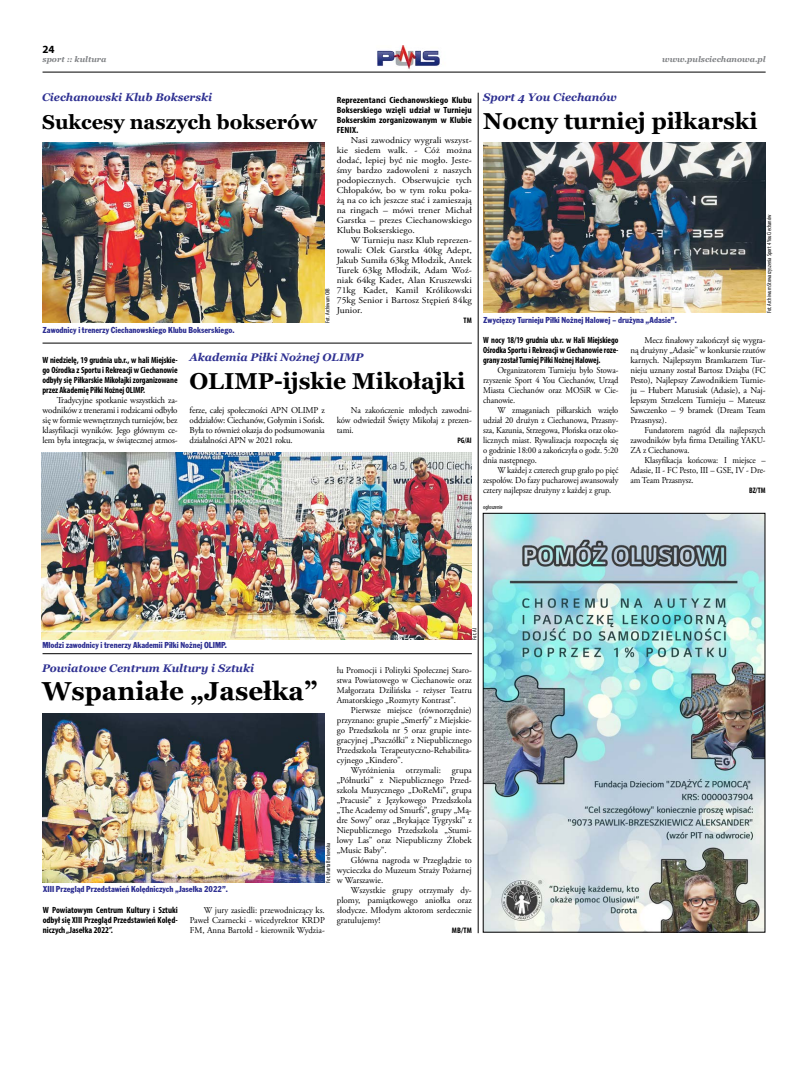
<style>
.page{position:relative;width:794px;height:1092px;background:#fff}
.page>*{position:absolute;margin:0;border:0;box-sizing:border-box;transform-origin:0 0}
.t1{font:700 26px "Georgia";color:#000}
.t2{font:700 23px "Georgia";color:#000}
.t3{font:700 20px "Georgia";color:#000}
.t4{font:italic 700 11px "Georgia";color:#2e3092}
.t5{font:700 11px "Myriad Pro";color:#000}
.t6{font:9px/10px "Adobe Garamond Pro";letter-spacing:-.01em;color:#000;text-align:justify}
.t7{font:9px/10px "Adobe Garamond Pro";letter-spacing:-.01em;color:#000;text-align:justify;scale:.94 1}
.t8{font:9px/10px "Adobe Garamond Pro";letter-spacing:-.01em;color:#000;text-align:justify;scale:1.08 1}
.t9{font:9px "Franklin Got TCE Reg Con";color:#2e3092}
.t10{font:700 condensed 9px/10px "Myriad Pro";letter-spacing:-.01em;color:#000;text-align:justify;scale:.96 1}
.t11{font:700 condensed 9px/10px "Myriad Pro";letter-spacing:-.01em;color:#000;text-align:justify;scale:.94 1}
.t12{font:700 condensed 9px/10px "Myriad Pro";letter-spacing:-.01em;color:#000;text-align:justify;scale:1.08 1}
.t13{font:700 condensed 9px/10px "Myriad Pro";letter-spacing:-.01em;color:#000;text-align:justify}
.t14{font:9px/10px "Adobe Garamond Pro";letter-spacing:-.01em;color:#000;text-align:justify;scale:.96 1}
.t15{font:italic 700 8px "Georgia";color:#808285}
.t16{font:700 condensed 8px "Myriad Pro";letter-spacing:.01em;color:#000}
.t17{font:700 condensed 8px "Myriad Pro";letter-spacing:.01em;color:#000;scale:.94 1}
.t18{font:700 condensed 8px "Myriad Pro";letter-spacing:.01em;color:#000;scale:.93 1}
.t19{font:condensed 6px "Myriad Pro";color:#000}
</style>
<div class="page">
<img style="left:377px;top:45px;width:63px;height:25px">
<hr style="left:43px;top:72px;width:722px;height:1px;background:#000">
<img style="left:485px;top:515px;width:278px;height:415px">
<div style="left:483px;top:513px;width:282px;height:419px;border:1px solid #000"></div>
<hr style="left:478px;top:93px;width:1px;height:840px;background:#000">
<img style="left:483px;top:143px;width:282px;height:170px">
<img style="left:43px;top:713px;width:281px;height:168px">
<hr style="left:43px;top:653px;width:429px;height:1px;background:#000">
<img style="left:42px;top:453px;width:430px;height:186px">
<hr style="left:43px;top:343px;width:429px;height:1px;background:#000">
<img style="left:43px;top:143px;width:281px;height:180px">
<p class="t5" style="left:43px;top:42px;width:14px">24</p>
<p class="t15" style="left:43px;top:54px;width:65px">sport :: kultura</p>
<p class="t15" style="left:662px;top:54px;width:105px">www.pulsciechanowa.pl</p>
<p class="t4" style="left:42px;top:90px;width:172px">Ciechanowski Klub Bokserski</p>
<h3 class="t3" style="left:42px;top:109px;width:277px">Sukcesy naszych bokserów</h3>
<p class="t12" style="left:337px;top:94px;width:127px">Reprezentanci Ciechanowskiego Klubu Bokserskiego wzięli udział w Turnieju Bokserskim zorganizowanym w Klubie FENIX.</p>
<p class="t8" style="left:337px;top:135px;width:127px;text-indent:14px">Nasi zawodnicy wygrali wszyst&shy;kie siedem walk. - Cóż można dodać, lepiej być nie mogło. Jeste&shy;śmy bardzo zadowoleni z naszych podopiecznych. Obserwujcie tych Chłopaków, bo w tym roku poka&shy;żą na co ich jeszcze stać i zamieszają na ringach – mówi trener Michał Garstka – prezes Ciechanowskiego Klubu Bokserskiego.</p>
<p class="t8" style="left:337px;top:235px;width:127px;text-indent:14px">W Turnieju nasz Klub reprezen&shy;towali: Olek Garstka 40kg Adept, Jakub Sumiła 63kg Młodzik, Antek Turek 63kg Młodzik, Adam Woź&shy;niak 64kg Kadet, Alan Kruszewski 71kg Kadet, Kamil Królikowski 75kg Senior i Bartosz Stępień 84kg Junior.</p>
<p class="t16" style="left:463px;top:315px;width:10px">TM</p>
<p class="t19" style="left:324px;top:323px;width:36px;rotate:-90deg">Fot. Archiwum CKB</p>
<p class="t9" style="left:43px;top:325px;width:193px">Zawodnicy i trenerzy Ciechanowskiego Klubu Bokserskiego.</p>
<p class="t4" style="left:189px;top:350px;width:175px">Akademia Piłki Nożnej OLIMP</p>
<h2 class="t2" style="left:189px;top:366px;width:277px">OLIMP-ijskie Mikołajki</h2>
<p class="t10" style="left:43px;top:354px;width:142px">W niedzielę, 19 grudnia ub.r., w hali Miejskie&shy;go Ośrodka z Sportu i Rekreacji w Ciechanowie odbyły się Piłkarskie Mikołajki zorganizowane przez Akademię Piłki Nożnej OLIMP.</p>
<p class="t6" style="left:43px;top:395px;width:137px;text-indent:14px">Tradycyjne spotkanie wszystkich za&shy;wodników z trenerami i rodzicami odbyło się w formie wewnętrznych turniejów, bez klasyfikacji wyników. Jego głównym ce&shy;lem była integracja, w świątecznej atmos-</p>
<p class="t6" style="left:190px;top:405px;width:137px">ferze, całej społeczności APN OLIMP z oddziałów: Ciechanów, Gołymin i Sońsk.<br>Była to również okazja do podsumowania działalności APN w 2021 roku.</p>
<p class="t14" style="left:337px;top:405px;width:142px;text-indent:14px">Na zakończenie młodych zawodni&shy;ków odwiedził Święty Mikołaj z prezen&shy;tami.</p>
<p class="t18" style="left:457px;top:435px;width:17px">PG/AI</p>
<p class="t4" style="left:483px;top:90px;width:135px">Sport 4 You Ciechanów</p>
<h2 class="t2" style="left:483px;top:106px;width:276px">Nocny turniej piłkarski</h2>
<p class="t9" style="left:483px;top:315px;width:195px">Zwycięzcy Turnieju Piłki Nożnej Halowej – drużyna „Adasie”.</p>
<p class="t19" style="left:765px;top:313px;width:100px;rotate:-90deg">Fot. Archiwum Stowarzyszenia Sport 4 You Ciechanów</p>
<p class="t11" style="left:483px;top:334px;width:145px">W nocy 18/19 grudnia ub.r. w Hali Miejskiego Ośrodka Sportu i Rekreacji w Ciechanowie roze&shy;grany został Turniej Piłki Nożnej Halowej.</p>
<p class="t7" style="left:483px;top:365px;width:145px;text-indent:14px">Organizatorem Turnieju było Stowa&shy;rzyszenie Sport 4 You Ciechanów, Urząd Miasta Ciechanów oraz MOSiR w Cie&shy;chanowie.</p>
<p class="t7" style="left:483px;top:405px;width:145px;text-indent:14px">W zmaganiach piłkarskich wzięło udział 20 drużyn z Ciechanowa, Przasny&shy;sza, Kazunia, Strzegowa, Płońska oraz oko&shy;licznych miast. Rywalizacja rozpoczęła się o godzinie 18:00 a zakończyła o godz. 5:20 dnia następnego.</p>
<p class="t7" style="left:483px;top:465px;width:145px;text-indent:14px">W każdej z czterech grup grało po pięć zespołów. Do fazy pucharowej awansowały cztery najlepsze drużyny z każdej z grup.</p>
<p class="t19" style="left:483px;top:503px;width:21px">ogłoszenie</p>
<p class="t6" style="left:630px;top:335px;width:137px;text-indent:14px">Mecz finałowy zakończył się wygra&shy;ną drużyny „Adasie” w konkursie rzutów karnych. Najlepszym Bramkarzem Tur&shy;nieju uznany został Bartosz Dziąba (FC Pesto), Najlepszy Zawodnikiem Turnie&shy;ju – Hubert Matusiak (Adasie), a Naj&shy;lepszym Strzelcem Turnieju – Mateusz Sawczenko – 9 bramek (Dream Team Przasnysz).</p>
<p class="t7" style="left:630px;top:425px;width:145px;text-indent:14px">Fundatorem nagród dla najlepszych zawodników była firma Detailing YAKU-ZA z Ciechanowa.</p>
<p class="t7" style="left:630px;top:455px;width:145px;text-indent:14px">Klasyfikacja końcowa: I miejsce – Adasie, II - FC Pesto, III – GSE, IV - Dre&shy;am Team Przasnysz.</p>
<p class="t17" style="left:749px;top:485px;width:19px">BZ/TM</p>
<p class="t9" style="left:43px;top:640px;width:186px">Młodzi zawodnicy i trenerzy Akademii Piłki Nożnej OLIMP.</p>
<p class="t19" style="left:471px;top:639px;width:13px;rotate:-90deg">Fot. AI</p>
<p class="t4" style="left:42px;top:660px;width:213px">Powiatowe Centrum Kultury i Sztuki</p>
<h1 class="t1" style="left:42px;top:674px;width:277px">Wspaniałe „Jasełka”</h1>
<p class="t6" style="left:337px;top:665px;width:137px">łu Promocji i Polityki Społecznej Staro&shy;stwa Powiatowego w Ciechanowie oraz Małgorzata Dzilińska - reżyser Teatru Amatorskiego „Rozmyty Kontrast”.</p>
<p class="t6" style="left:337px;top:705px;width:136px;text-indent:14px">Pierwsze miejsce (równorzędnie) przyznano: grupie „Smerfy” z Miejskie&shy;go Przedszkola nr 5 oraz grupie inte&shy;gracyjnej „Pszczółki” z Niepublicznego Przedszkola Terapeutyczno-Rehabilita&shy;cyjnego „Kindero”.</p>
<p class="t6" style="left:337px;top:765px;width:136px;text-indent:14px">Wyróżnienia otrzymali: grupa „Półnutki” z Niepublicznego Przed&shy;szkola Muzycznego „DoReMi”, grupa „Pracusie” z Językowego Przedszkola „The Academy od Smurfs”, grupy „Mą&shy;dre Sowy” oraz „Brykające Tygryski” z Niepublicznego Przedszkola „Stumi&shy;lowy Las” oraz Niepubliczny Żłobek „Music Baby”.</p>
<p class="t6" style="left:337px;top:855px;width:137px;text-indent:14px">Główna nagroda w Przeglądzie to wycieczka do Muzeum Straży Pożarnej w Warszawie.</p>
<p class="t6" style="left:337px;top:885px;width:136px;text-indent:14px">Wszystkie grupy otrzymały dy&shy;plomy, pamiątkowego aniołka oraz słodycze. Młodym aktorom serdecznie gratulujemy!</p>
<p class="t16" style="left:452px;top:925px;width:21px">MB/TM</p>
<p class="t19" style="left:325px;top:882px;width:41px;rotate:-90deg">Fot. Marta Borkowska</p>
<p class="t9" style="left:43px;top:884px;width:187px">XIII Przegląd Przedstawień Kolędniczych „Jasełka 2022”.</p>
<p class="t13" style="left:43px;top:904px;width:136px">W Powiatowym Centrum Kultury i Sztuki odbył się XIII Przegląd Przedstawień Kolęd&shy;niczych „Jasełka 2022”.</p>
<p class="t6" style="left:190px;top:905px;width:136px;text-indent:14px">W jury zasiedli: przewodniczący ks.<br>Paweł Czarnecki - wicedyrektor KRDP FM, Anna Bartołd - kierownik Wydzia-</p>
</div>
